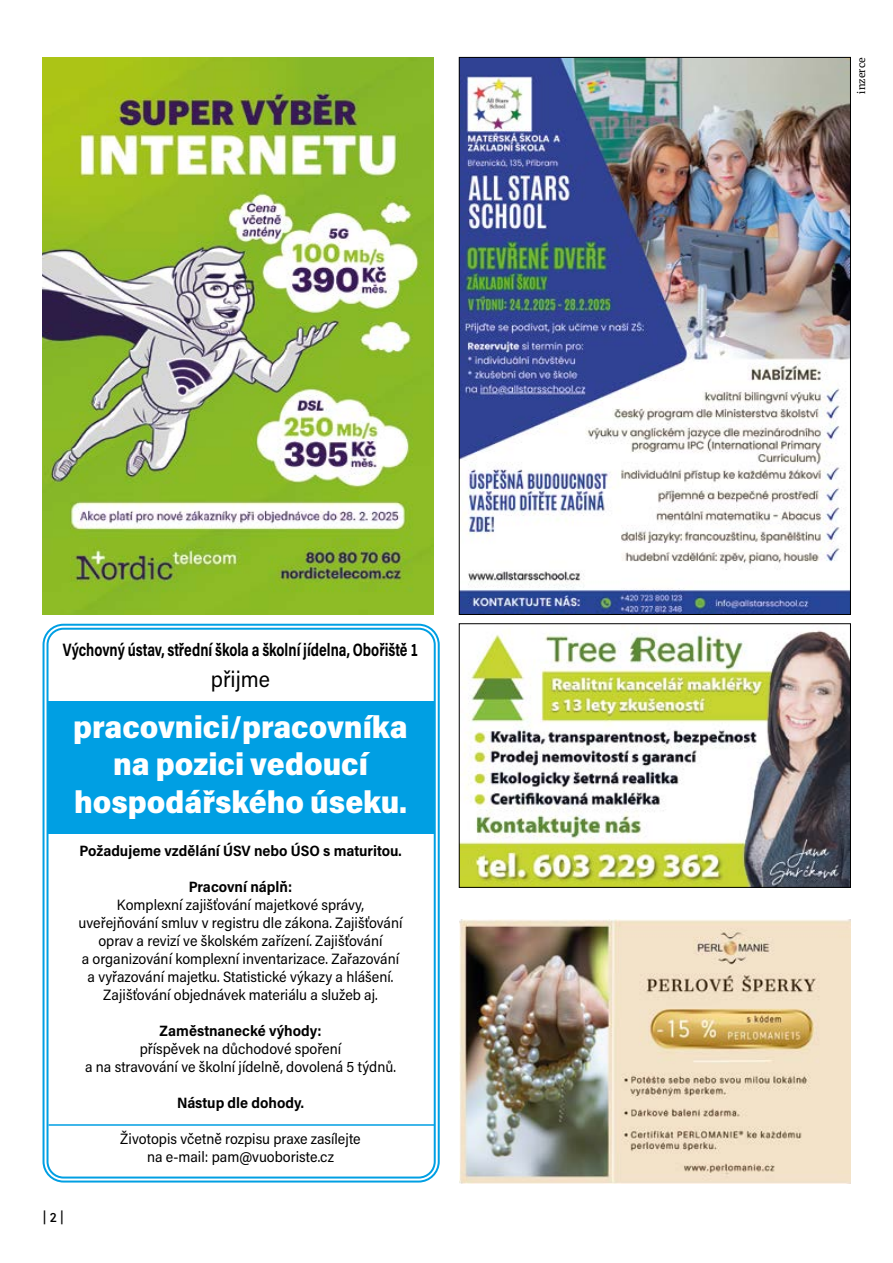
<style>
.page{position:relative;width:893px;height:1263px;background:#fff}
.page>*{position:absolute;margin:0;border:0;box-sizing:border-box;transform-origin:0 0}
.t1{font:900 31.5px/37.8px "Acumin Pro Semi Cond";color:#fff;text-align:center}
.t2{font:22.5px "Acumin Pro Semi Cond";color:#000}
.t3{font:700 18px "Acumin Pro Semi Cond";color:#000;scale:.8 1}
.t4{font:15px/18px "Acumin Pro Semi Cond";color:#000;text-align:center}
.t5{font:700 15px "Acumin Pro Semi Cond";color:#000}
.t6{font:13.5px "Soleil Bk";color:#000}
.t7{font:10.5px "Guardian Text Egyp";color:#000}
</style>
<div class="page">
<div style="left:49px;top:702px;width:385px;height:132px;background:#009fe3"></div>
<div style="left:43px;top:624px;width:397px;height:558px;border:2px solid #009fe3;border-radius:20px"></div>
<div style="left:47px;top:628px;width:389px;height:550px;border:2px solid #009fe3;border-radius:16px"></div>
<hr style="left:49px;top:1124px;width:385px;height:2px;background:#009fe3">
<img style="left:459px;top:919px;width:391px;height:264px">
<img style="left:461px;top:630px;width:388px;height:256px">
<div style="left:459px;top:623px;width:392px;height:265px;border:1px solid #000"></div>
<img style="left:43px;top:57px;width:391px;height:557px">
<img style="left:461px;top:59px;width:388px;height:554px">
<p class="t3" style="left:63px;top:637px;width:446px">Výchovný ústav, střední škola a školní jídelna, Obořiště 1</p>
<h2 class="t2" style="left:211px;top:664px;width:61px">přijme</h2>
<h1 class="t1" style="left:73px;top:706px;width:336px">pracovnici/pracovníka na pozici vedoucí hospodářského úseku.</h1>
<p class="t5" style="left:79px;top:841px;width:324px">Požadujeme vzdělání ÚSV nebo ÚSO s maturitou.</p>
<p class="t5" style="left:189px;top:877px;width:105px">Pracovní náplň:</p>
<p class="t4" style="left:78px;top:895px;width:326px">Komplexní zajišťování majetkové správy, uveřejňování smluv v registru dle zákona. Zajišťování oprav a revizí ve školském zařízení. Zajišťování<br>a organizování komplexní inventarizace. Zařazování a vyřazování majetku. Statistické výkazy a hlášení.<br>Zajišťování objednávek materiálu a služeb aj.</p>
<p class="t5" style="left:160px;top:1021px;width:163px">Zaměstnanecké výhody:</p>
<p class="t4" style="left:85px;top:1039px;width:312px">příspěvek na důchodové spoření<br>a na stravování ve školní jídelně, dovolená 5 týdnů.</p>
<p class="t5" style="left:177px;top:1093px;width:128px">Nástup dle dohody.</p>
<p class="t4" style="left:120px;top:1129px;width:242px">Životopis včetně rozpisu praxe zasílejte na e-mail: pam@vuoboriste.cz</p>
<p class="t6" style="left:43px;top:1207px;width:23px">| 2 |</p>
<p class="t7" style="left:852px;top:94px;width:38px;rotate:-90deg">inzerce</p>
</div>
